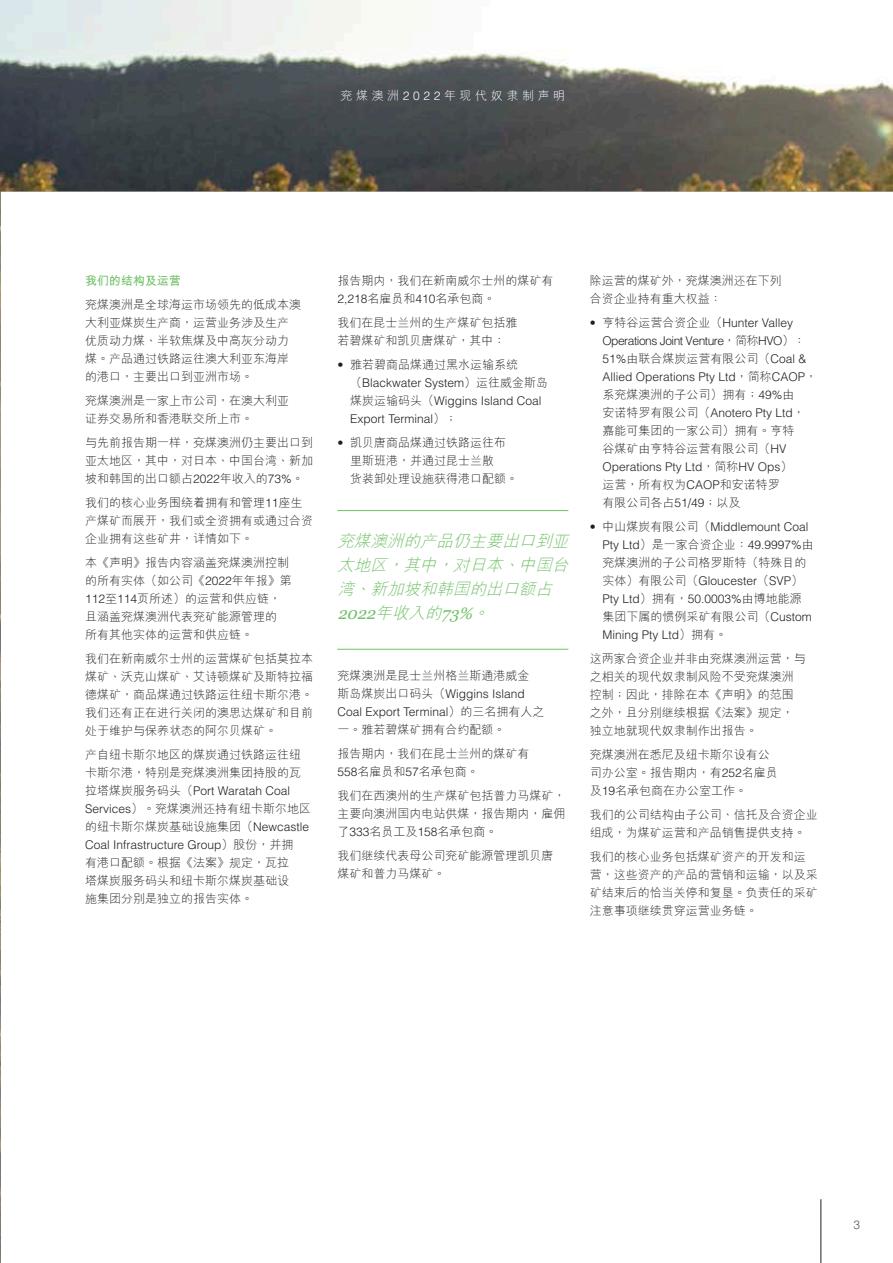
<style>
.page{position:relative;width:893px;height:1263px;background:#fff}
.page>*{position:absolute;margin:0;border:0;box-sizing:border-box;transform-origin:0 0}
.t1{font:italic 300 16.5px/24px "M Hei HKS";color:#71c167;text-align:justify}
.t2{font:italic 16.5px "Georgia";color:#71c167}
.t3{font:300 12px/18px "M Hei HKS";color:#231f20}
.t4{font:300 12px/18px "Helvetica LT Std";color:#231f20}
.t5{font:300 12px/18px "Helvetica LT Std";letter-spacing:-.04em;color:#231f20}
.t6{font:300 12px "M Hei HKS";letter-spacing:.3em;color:#fff}
.t7{font:700 12px "M Hei HKS";color:#71c167}
.t8{font:300 12px "Helvetica LT Std";color:#57585a}
.s1{font-family:"Helvetica LT Std"}
.s2{font-family:"M Hei HKS"}
.s3{font-family:"M Hei HKS";font-weight:300}
</style>
<div class="page">
<img style="left:0;top:0;width:893px;height:1263px">
<hr style="left:337px;top:510px;width:231px;height:1px;background:#71c167">
<hr style="left:337px;top:649px;width:231px;height:1px;background:#71c167">
<hr style="left:821px;top:1199px;width:1px;height:64px;background:#231f20">
<p class="t6" style="left:340px;top:87px;width:226px">兖煤澳洲<span class="s1">2022</span>年現代奴隸制聲明</p>
<p class="t7" style="left:85px;top:272px;width:97px">我們的結構及運營</p>
<p class="t3" style="left:85px;top:295px;width:217px">兖煤澳洲是全球海運市場領先的低成本澳大利亞煤炭生產商，運營業務涉及生產優質動力煤、半軟焦煤及中高灰分動力煤。產品通過鐵路運往澳大利亞東海岸的港口，主要出口到亞洲市場。</p>
<p class="t3" style="left:85px;top:391px;width:205px">兖煤澳洲是一家上市公司，在澳大利亞證券交易所和香港聯交所上市。</p>
<p class="t3" style="left:85px;top:433px;width:229px;text-align:justify">與先前報告期一樣，兗煤澳洲仍主要出口到亞太地區，其中，對日本、中國台灣、新加坡和韓國的出口額佔<span class="s1">2022</span>年收入的<span class="s1">73%</span>。</p>
<p class="t3" style="left:85px;top:493px;width:229px">我們的核心業務圍繞着擁有和管理<span class="s1">11</span>座生產煤礦而展開，我們或全資擁有或通過合資企業擁有這些礦井，詳情如下。</p>
<p class="t3" style="left:85px;top:553px;width:208px">本《聲明》報告內容涵蓋兖煤澳洲控制的所有實體（如公司《<span class="s1">2022</span>年年報》第<br><span class="s1">112</span>至<span class="s1">114</span>頁所述）的運營和供應鏈，且涵蓋兖煤澳洲代表兖礦能源管理的所有其他實體的運營和供應鏈。</p>
<p class="t3" style="left:85px;top:649px;width:229px;text-align:justify">我們在新南威爾士州的運營煤礦包括莫拉本煤礦、沃克山煤礦、艾詩頓煤礦及斯特拉福德煤礦，商品煤通過鐵路運往紐卡斯爾港。我們還有正在進行關閉的澳思達煤礦和目前處於維護與保養狀態的阿爾貝煤礦。</p>
<p class="t3" style="left:85px;top:745px;width:217px">產自紐卡斯爾地區的煤炭通過鐵路運往紐卡斯爾港，特別是兖煤澳洲集團持股的瓦</p>
<p class="t4" style="left:85px;top:782px;width:207px"><span class="s2">拉塔煤炭服務碼頭（</span>Port Waratah Coal</p>
<p class="t3" style="left:85px;top:799px;width:228px"><span class="s1">Services</span>）。兖煤澳洲還持有紐卡斯爾地區的紐卡斯爾煤炭基礎設施集團（<span class="s1">Newcastle</span></p>
<p class="t4" style="left:85px;top:836px;width:210px">Coal Infrastructure Group<span class="s2">）股份，並擁</span></p>
<p class="t3" style="left:85px;top:853px;width:205px;text-align:justify">有港口配額。根據《法案》規定，瓦拉塔煤炭服務碼頭和紐卡斯爾煤炭基礎設施集團分別是獨立的報告實體。</p>
<p class="t3" style="left:337px;top:271px;width:217px">報告期內，我們在新南威爾士州的煤礦有<br><span class="s1">2,218</span>名僱員和<span class="s1">410</span>名承包商。</p>
<p class="t3" style="left:337px;top:313px;width:181px">我們在昆士蘭州的生產煤礦包括雅若碧煤礦和凱貝唐煤礦，其中：</p>
<p class="t3" style="left:337px;top:355px;width:182px"><span class="s1">•</span> 雅若碧商品煤通過黑水運輸系統</p>
<p class="t4" style="left:350px;top:374px;width:200px"><span class="s2">（</span>Blackwater System<span class="s2">）運往威金斯島煤炭運輸碼頭（</span>Wiggins Island Coal<br>Export Terminal<span class="s2">）；</span></p>
<p class="t3" style="left:350px;top:433px;width:169px;text-indent:-13px"><span class="s1">•</span> 凱貝唐商品煤通過鐵路運往布里斯班港，並通過昆士蘭散<br>貨裝卸處理設施獲得港口配額。</p>
<h1 class="t1" style="left:337px;top:528px;width:238px">兖煤澳洲的產品仍主要出口到亞太地區，其中，對日本、中國台灣、新加坡和韓國的出口額佔</h1>
<h1 class="t2" style="left:337px;top:603px;width:159px">2022<span class="s3">年收入的</span>73%<span class="s3">。</span></h1>
<p class="t3" style="left:337px;top:666px;width:193px">兖煤澳洲是昆士蘭州格蘭斯通港威金</p>
<p class="t4" style="left:337px;top:684px;width:209px"><span class="s2">斯島煤炭出口碼頭（</span>Wiggins Island<br>Coal Export Terminal<span class="s2">）的三名擁有人之</span></p>
<p class="t3" style="left:337px;top:717px;width:193px;line-height:24px">一。雅若碧煤礦擁有合約配額。<br>報告期內，我們在昆士蘭州的煤礦有</p>
<p class="t3" style="left:337px;top:759px;width:229px;line-height:24px"><span class="s1">558</span>名僱員和<span class="s1">57</span>名承包商。<br>我們在西澳州的生產煤礦包括普力馬煤礦，</p>
<p class="t3" style="left:337px;top:804px;width:229px">主要向澳洲國內電站供煤，報告期內，僱佣了<span class="s1">333</span>名員工及<span class="s1">158</span>名承包商。</p>
<p class="t3" style="left:337px;top:846px;width:217px">我們繼續代表母公司兖礦能源管理凱貝唐煤礦和普力馬煤礦。</p>
<p class="t3" style="left:590px;top:271px;width:193px">除運營的煤礦外，兖煤澳洲還在下列合資企業持有重大權益：</p>
<p class="t5" style="left:602px;top:314px;width:205px;text-indent:-13px">• <span class="s2">亨特谷運營合資企業（</span>Hunter Valley<br>Operations Joint Venture<span class="s2">，簡稱</span>HVO<span class="s2">）：</span></p>
<p class="t3" style="left:602px;top:349px;width:206px"><span class="s1">51%</span>由聯合煤炭運營有限公司（<span class="s1">Coal &amp;</span></p>
<p class="t4" style="left:602px;top:368px;width:216px">Allied Operations Pty Ltd<span class="s2">，簡稱</span>CAOP<span class="s2">，</span></p>
<p class="t3" style="left:602px;top:385px;width:194px">系兖煤澳洲的子公司）擁有；<span class="s1">49%</span>由</p>
<p class="t4" style="left:602px;top:404px;width:204px"><span class="s2">安諾特羅有限公司（</span>Anotero Pty Ltd<span class="s2">，</span></p>
<p class="t3" style="left:602px;top:421px;width:193px">嘉能可集團的一家公司）擁有。亨特谷煤礦由亨特谷運營有限公司（<span class="s1">HV</span></p>
<p class="t4" style="left:602px;top:458px;width:192px">Operations Pty Ltd<span class="s2">，簡稱</span>HV Ops<span class="s2">）</span></p>
<p class="t3" style="left:602px;top:475px;width:179px">運營，所有權為<span class="s1">CAOP</span>和安諾特羅有限公司各佔<span class="s1">51/49</span>；以及</p>
<p class="t4" style="left:602px;top:518px;width:213px;text-indent:-13px">• <span class="s2">中山煤炭有限公司（</span>Middlemount Coal<br>Pty Ltd<span class="s2">）是一家合資企業：</span>49.9997%<span class="s2">由</span></p>
<p class="t3" style="left:602px;top:553px;width:205px">兖煤澳洲的子公司格羅斯特（特殊目的</p>
<p class="t4" style="left:602px;top:572px;width:202px"><span class="s2">實體）有限公司（</span>Gloucester<span class="s2">（</span>SVP<span class="s2">）<br></span>Pty Ltd<span class="s2">）擁有，</span>50.0003%<span class="s2">由博地能源</span></p>
<p class="t3" style="left:602px;top:607px;width:211px">集團下屬的慣例採礦有限公司（<span class="s1">Custom</span></p>
<p class="t4" style="left:602px;top:626px;width:126px">Mining Pty Ltd<span class="s2">）擁有。</span></p>
<p class="t3" style="left:590px;top:649px;width:217px">這兩家合資企業並非由兖煤澳洲運營，與之相關的現代奴隸制風險不受兖煤澳洲控制；因此，排除在本《聲明》的範圍之外，且分別繼續根據《法案》規定，獨立地就現代奴隸製作出報告。</p>
<p class="t3" style="left:590px;top:745px;width:190px">兖煤澳洲在悉尼及紐卡斯爾設有公司辦公室。報告期內，有<span class="s1">252</span>名僱員及<span class="s1">19</span>名承包商在辦公室工作。</p>
<p class="t3" style="left:590px;top:805px;width:229px">我們的公司結構由子公司、信託及合資企業組成，為煤礦運營和產品銷售提供支持。</p>
<p class="t3" style="left:590px;top:847px;width:229px">我們的核心業務包括煤礦資產的開發和運營，這些資產的產品的營銷和運輸，以及採礦結束後的恰當關停和復墾。負責任的採礦注意事項繼續貫穿運營業務鏈。</p>
<p class="t8" style="left:854px;top:1217px;width:8px">3</p>
</div>
